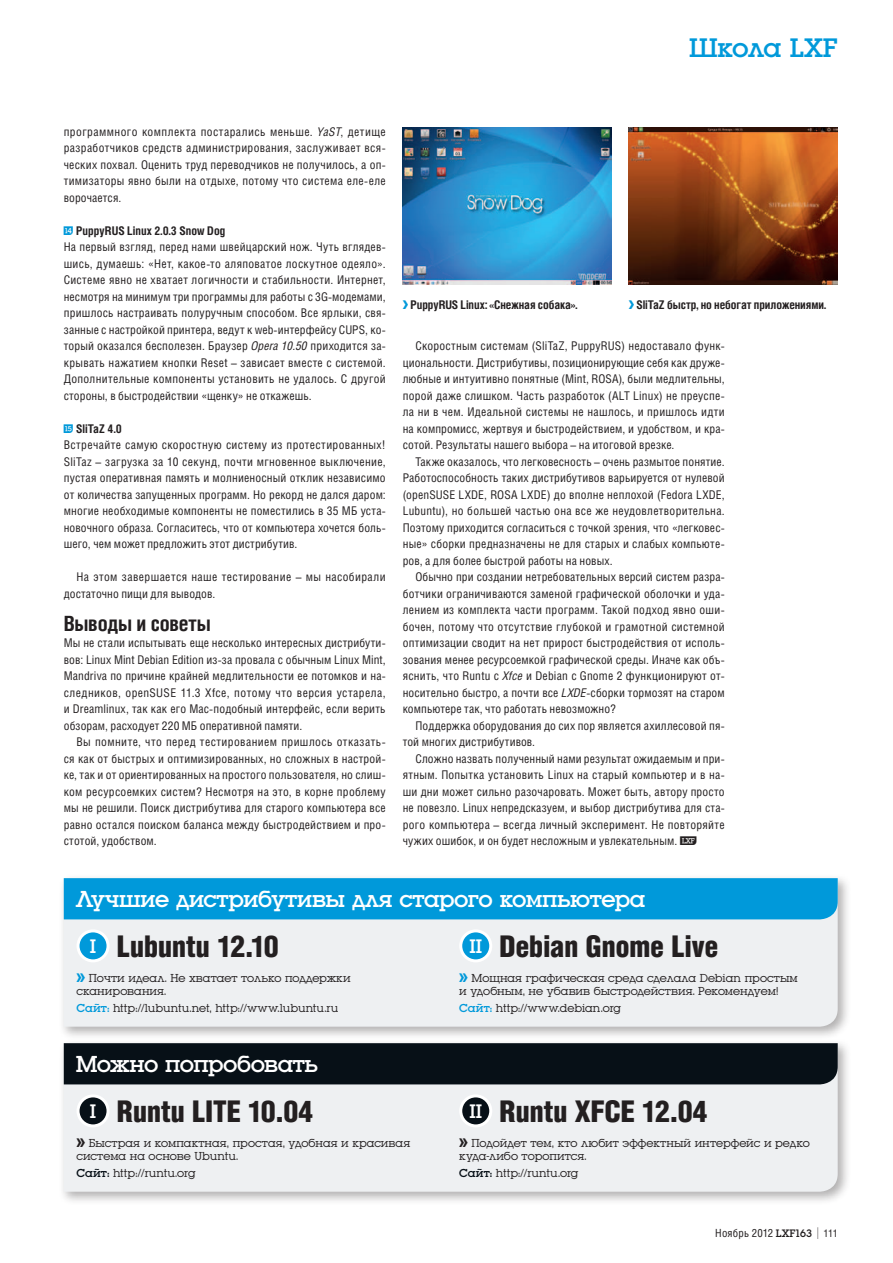
<style>
.page{position:relative;width:893px;height:1263px;background:#fff}
.page>*{position:absolute;margin:0;border:0;box-sizing:border-box;transform-origin:0 0}
.Head{font:900 30px "Helios Cond";letter-spacing:-.015em;color:#231f20}
.t1{font:27.75px "Luga";letter-spacing:-.015em;color:#0099da}
.Title{font:24px "Luga";letter-spacing:-.02em;color:#fff}
.Subhead{font:700 21px "Helios Cond";letter-spacing:-.015em;color:#231f20}
.t2{font:20.25px "Luga";color:#fff}
.Text_Indent{font:12px/16.5px "Helios Cond";letter-spacing:.01em;color:#231f20;text-align:justify}
.Text_1st{font:12px/16.5px "Helios Cond";letter-spacing:.01em;color:#231f20;text-align:justify}
.Resume{font:12px/12.8px "Luga";letter-spacing:.005em;color:#231f20}
.Details{font:12px "Luga";letter-spacing:.01em;color:#231f20}
.Text_Indent-2{font:12px/16.5px "Helios Cond";letter-spacing:.03em;color:#231f20}
.Image_Caption{font:700 12px "Helios Cond";letter-spacing:-.005em;color:#231f20}
.Subhead__Numb{font:700 12px "Helios Cond";letter-spacing:.005em;color:#231f20}
.t3{font:11.25px "Helios Cond";letter-spacing:.015em;color:#231f20}
.s1{font-style:italic}
.s2{font-family:"LXF";font-weight:400;color:#0099da}
.s3{font-family:"LXF"}
.s4{font-family:"LXF";color:#0099da}
.s5{color:#0099da}
.s6{color:#071017}
.s7{font-family:"Luga"}
.s8{font-size:16.35px}
.s9{font-size:10.5px}
</style>
<div class="page">
<div style="left:59px;top:873px;width:792px;height:167px;background:#231f20;opacity:.35"></div>
<div style="left:64px;top:919px;width:774px;height:108px;background:#eef0f2"></div>
<div style="left:59px;top:1038px;width:792px;height:167px;background:#231f20;opacity:.35"></div>
<div style="left:64px;top:1084px;width:774px;height:108px;background:#eef0f2"></div>
<div style="left:64px;top:878px;width:774px;height:41px;background:#0099da"></div>
<div style="left:64px;top:1043px;width:774px;height:41px;background:#071017"></div>
<img style="left:403px;top:127px;width:209px;height:157px">
<img style="left:629px;top:127px;width:209px;height:157px">
<div style="left:78px;top:931px;width:30px;height:30px;background:#0099da;border-radius:50%"></div>
<div style="left:77px;top:929px;width:33px;height:33px;border:3px solid #fff;border-radius:50%"></div>
<div style="left:461px;top:931px;width:30px;height:30px;background:#0099da;border-radius:50%"></div>
<div style="left:459px;top:929px;width:33px;height:33px;border:3px solid #fff;border-radius:50%"></div>
<div style="left:78px;top:1096px;width:30px;height:30px;background:#071017;border-radius:50%"></div>
<div style="left:77px;top:1094px;width:33px;height:33px;border:3px solid #fff;border-radius:50%"></div>
<div style="left:461px;top:1096px;width:30px;height:30px;background:#071017;border-radius:50%"></div>
<div style="left:459px;top:1094px;width:33px;height:33px;border:3px solid #fff;border-radius:50%"></div>
<h2 class="t1" style="left:689px;top:34px;width:150px">Школа LXF</h2>
<p class="Text_1st" style="left:64px;top:123px;width:323px">программного комплекта постарались меньше. <span class="s1">YaST</span>, детище разработчиков средств администрирования, заслуживает вся&shy;ческих похвал. Оценить труд переводчиков не получилось, а оп&shy;тимизаторы явно были на отдыхе, потому что система еле-еле ворочается.</p>
<p class="Subhead__Numb" style="left:76px;top:223px;width:151px">PuppyRUS Linux 2.0.3 Snow Dog</p>
<p class="Text_1st" style="left:64px;top:238px;width:323px">На первый взгляд, перед нами швейцарский нож. Чуть вглядев&shy;шись, думаешь: «Нет, какое-то аляповатое лоскутное одеяло».<br>Системе явно не хватает логичности и стабильности. Интернет, несмотря на минимум три программы для работы с 3G-модемами, пришлось настраивать полуручным способом. Все ярлыки, свя&shy;занные с настройкой принтера, ведут к web-интерфейсу CUPS, ко&shy;торый оказался бесполезен. Браузер <span class="s1">Opera 10.50</span> приходится за&shy;крывать нажатием кнопки Reset – зависает вместе с системой.<br>Дополнительные компоненты установить не удалось. С другой стороны, в быстродействии «щенку» не откажешь.</p>
<p class="Subhead__Numb" style="left:76px;top:421px;width:47px">SliTaZ 4.0</p>
<p class="Text_1st" style="left:64px;top:436px;width:323px">Встречайте самую скоростную систему из протестированных!<br>SliTaz – загрузка за 10 секунд, почти мгновенное выключение, пустая оперативная память и молниеносный отклик независимо от количества запущенных программ. Но рекорд не дался даром: многие необходимые компоненты не поместились в 35 МБ уста&shy;новочного образа. Согласитесь, что от компьютера хочется боль&shy;шего, чем может предложить этот дистрибутив.</p>
<p class="Text_Indent-2" style="left:64px;top:568px;width:323px;text-indent:13px">На этом завершается наше тестирование – мы насобирали достаточно пищи для выводов.</p>
<p class="Subhead" style="left:64px;top:611px;width:149px">Выводы и советы</p>
<p class="Text_1st" style="left:64px;top:634px;width:323px">Мы не стали испытывать еще несколько интересных дистрибути&shy;вов: Linux Mint Debian Edition из-за провала с обычным Linux Mint, Mandriva по причине крайней медлительности ее потомков и на&shy;следников, openSUSE 11.3 Xfce, потому что версия устарела, и Dreamlinux, так как его Mac-подобный интерфейс, если верить обзорам, расходует 220 МБ оперативной памяти.</p>
<p class="Text_Indent" style="left:64px;top:733px;width:323px;text-indent:13px">Вы помните, что перед тестированием пришлось отказать&shy;ся как от быстрых и оптимизированных, но сложных в настрой&shy;ке, так и от ориентированных на простого пользователя, но слиш&shy;ком ресурсоемких систем? Несмотря на это, в корне проблему мы не решили. Поиск дистрибутива для старого компьютера все равно остался поиском баланса между быстродействием и про&shy;стотой, удобством.</p>
<p class="Image_Caption" style="left:403px;top:297px;width:176px"><span class="s2">&gt;</span> PuppyRUS Linux: «Снежная собака».</p>
<p class="Image_Caption" style="left:629px;top:297px;width:199px"><span class="s2">&gt;</span> SliTaZ быстр, но небогат приложениями.</p>
<p class="Text_Indent" style="left:403px;top:337px;width:323px;text-indent:13px">Скоростным системам (SliTaZ, PuppyRUS) недоставало функ&shy;циональности. Дистрибутивы, позиционирующие себя как друже&shy;любные и интуитивно понятные (Mint, ROSA), были медлительны, порой даже слишком. Часть разработок (ALT Linux) не преуспе&shy;ла ни в чем. Идеальной системы не нашлось, и пришлось идти на компромисс, жертвуя и быстродействием, и удобством, и кра&shy;сотой. Результаты нашего выбора – на итоговой врезке.</p>
<p class="Text_Indent" style="left:403px;top:453px;width:323px;text-indent:13px">Также оказалось, что легковесность – очень размытое понятие.<br>Работоспособность таких дистрибутивов варьируется от нулевой (openSUSE LXDE, ROSA LXDE) до вполне неплохой (Fedora LXDE, Lubuntu), но большей частью она все же неудовлетворительна.<br>Поэтому приходится согласиться с точкой зрения, что «легковес&shy;ные» сборки предназначены не для старых и слабых компьюте&shy;ров, а для более быстрой работы на новых.</p>
<p class="Text_Indent" style="left:403px;top:568px;width:323px;text-indent:13px">Обычно при создании нетребовательных версий систем разра&shy;ботчики ограничиваются заменой графической оболочки и уда&shy;лением из комплекта части программ. Такой подход явно оши&shy;бочен, потому что отсутствие глубокой и грамотной системной оптимизации сводит на нет прирост быстродействия от исполь&shy;зования менее ресурсоемкой графической среды. Иначе как объ&shy;яснить, что Runtu с <span class="s1">Xfce</span> и Debian с Gnome 2 функционируют от&shy;носительно быстро, а почти все <span class="s1">LXDE</span>-сборки тормозят на старом компьютере так, что работать невозможно?</p>
<p class="Text_Indent" style="left:403px;top:717px;width:323px;text-indent:13px">Поддержка оборудования до сих пор является ахиллесовой пя&shy;той многих дистрибутивов.</p>
<p class="Text_Indent" style="left:403px;top:750px;width:323px;text-indent:13px">Сложно назвать полученный нами результат ожидаемым и при&shy;ятным. Попытка установить Linux на старый компьютер и в на&shy;ши дни может сильно разочаровать. Может быть, автору просто не повезло. Linux непредсказуем, и выбор дистрибутива для ста&shy;рого компьютера – всегда личный эксперимент. Не повторяйте чужих ошибок, и он будет несложным и увлекательным. <span class="s3">|</span></p>
<p class="Title" style="left:76px;top:887px;width:571px">Лучшие дистрибутивы для старого компьютера</p>
<p class="t2" style="left:90px;top:936px;width:8px">I</p>
<p class="Head" style="left:116px;top:930px;width:164px">Lubuntu 12.10</p>
<p class="Resume" style="left:77px;top:972px;width:276px"><span class="s4">»</span> Почти идеал. Не хватает только поддержки сканирования.</p>
<p class="Details" style="left:77px;top:1003px;width:263px"><span class="s5">Сайт:</span> http://lubuntu.net, http://www.lubuntu.ru</p>
<p class="Title" style="left:76px;top:1052px;width:244px">Можно попробовать</p>
<p class="t2" style="left:90px;top:1101px;width:8px">I</p>
<p class="Head" style="left:116px;top:1095px;width:198px">Runtu LITE 10.04</p>
<p class="Resume" style="left:77px;top:1137px;width:335px"><span class="s3">»</span> Быстрая и компактная, простая, удобная и красивая система на основе Ubuntu.</p>
<p class="Details" style="left:77px;top:1168px;width:121px"><span class="s6">Сайт:</span> http://runtu.org</p>
<p class="t2" style="left:470px;top:936px;width:14px">II</p>
<p class="Head" style="left:499px;top:930px;width:221px">Debian Gnome Live</p>
<p class="Resume" style="left:459px;top:972px;width:340px"><span class="s4">»</span> Мощная графическая среда сделала Debian простым и удобным, не убавив быстродействия. Рекомендуем!</p>
<p class="Details" style="left:459px;top:1003px;width:163px"><span class="s5">Сайт:</span> http://www.debian.org</p>
<p class="t2" style="left:470px;top:1101px;width:14px">II</p>
<p class="Head" style="left:499px;top:1095px;width:210px">Runtu XFCE 12.04</p>
<p class="Resume" style="left:459px;top:1137px;width:352px"><span class="s3">»</span> Подойдет тем, кто любит эффектный интерфейс и редко куда-либо торопится.</p>
<p class="Details" style="left:459px;top:1168px;width:121px"><span class="s6">Сайт:</span> http://runtu.org</p>
<p class="t3" style="left:715px;top:1226px;width:124px">Ноябрь 2012 <span class="s7">LXF163</span> <span class="s8">|</span> <span class="s9">111</span></p>
</div>
